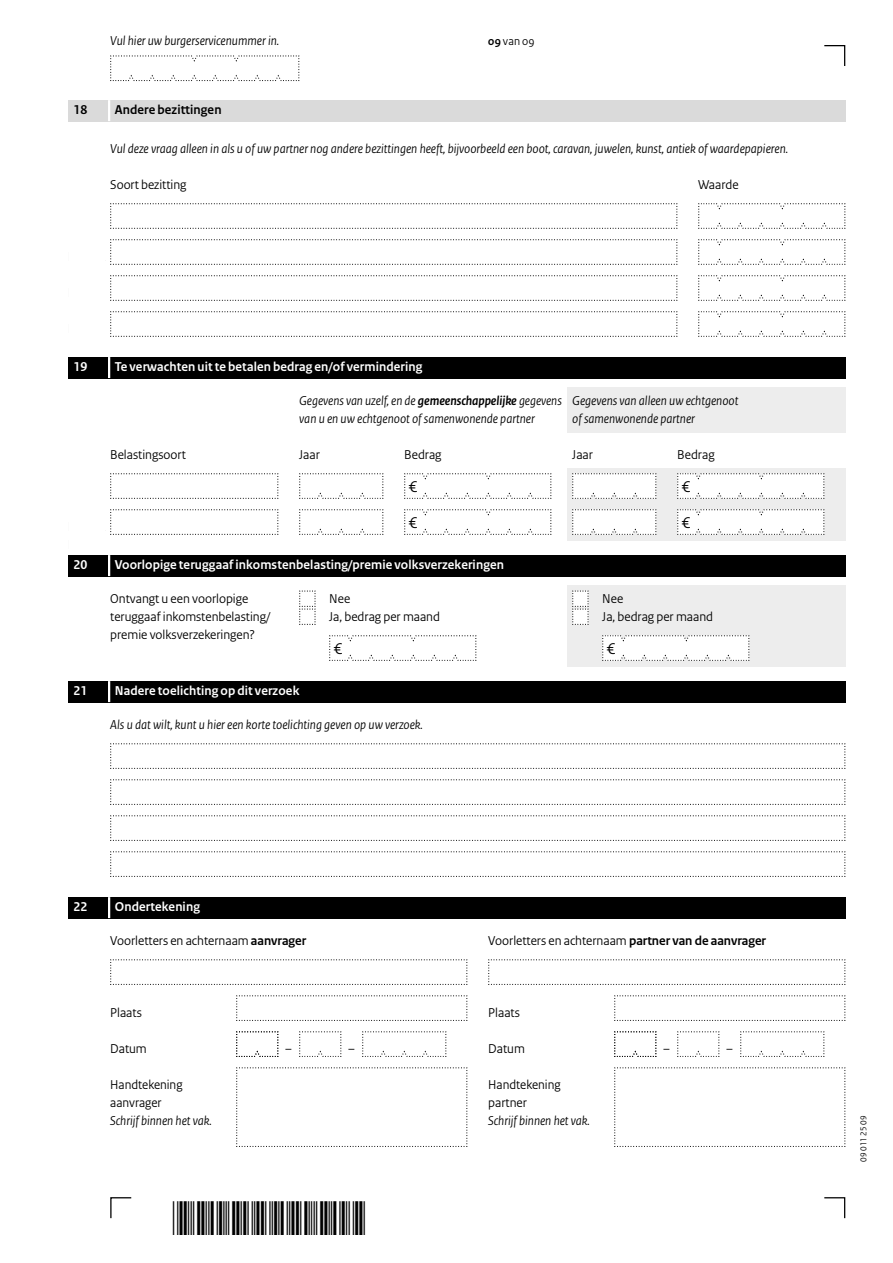
<style>
.page{position:relative;width:893px;height:1263px;background:#fff}
.page>*{position:absolute;margin:0;border:0;box-sizing:border-box;transform-origin:0 0}
.Veld{font:16.5px "Rijksoverheid Sans Heading";color:#000}
.Vraag_geen_inspring{font:italic 13.5px/18px "Rijksoverheid Sans Heading";color:#000}
.Vraag{font:italic 13.5px "Rijksoverheid Sans Heading";color:#000}
.Vraag_geen_inspring-2{font:13.5px "Rijksoverheid Sans Heading";color:#000}
.KOP_B_Nummer{font:700 13.5px "Rijksoverheid Sans Heading";letter-spacing:.01em;color:#fff}
.Vraag-2{font:13.5px/18px "Rijksoverheid Sans Heading";color:#000}
.Vraag_12{font:13.5px/18px "Rijksoverheid Sans Heading";color:#000}
.KOP_D_Nummer_20{font:700 13.5px "Rijksoverheid Sans Heading";letter-spacing:.01em;color:#000}
.Vraag_Nummer{font:13.5px "Rijksoverheid Sans Heading";color:#000}
.t1{font:12px "Rijksoverheid Sans Heading";color:#000}
.t2{font:9px "Rijksoverheid Sans Heading";color:#000}
.s1{font-weight:700}
.s2{font-style:italic}
.s3{font-style:normal}
</style>
<div class="page">
<svg style="left:824px;top:1197px;width:22px;height:22px"></svg>
<svg style="left:110px;top:1197px;width:22px;height:22px"></svg>
<svg style="left:824px;top:45px;width:22px;height:21px"></svg>
<div style="left:567px;top:468px;width:278px;height:36px;background:#ededed"></div>
<div style="left:567px;top:504px;width:278px;height:36px;background:#ededed"></div>
<div style="left:567px;top:585px;width:278px;height:81px;background:#ededed"></div>
<div style="left:567px;top:387px;width:278px;height:45px;background:#ededed"></div>
<svg style="left:299px;top:1031px;width:43px;height:26px"></svg>
<svg style="left:677px;top:1031px;width:43px;height:26px"></svg>
<svg style="left:362px;top:1031px;width:85px;height:26px"></svg>
<svg style="left:740px;top:1031px;width:85px;height:26px"></svg>
<svg style="left:236px;top:1067px;width:232px;height:80px"></svg>
<svg style="left:614px;top:1067px;width:232px;height:80px"></svg>
<svg style="left:236px;top:1031px;width:43px;height:26px"></svg>
<svg style="left:614px;top:1031px;width:43px;height:26px"></svg>
<svg style="left:110px;top:959px;width:358px;height:26px"></svg>
<svg style="left:110px;top:743px;width:736px;height:26px"></svg>
<svg style="left:110px;top:779px;width:736px;height:26px"></svg>
<svg style="left:110px;top:815px;width:736px;height:26px"></svg>
<svg style="left:110px;top:851px;width:736px;height:26px"></svg>
<svg style="left:488px;top:959px;width:358px;height:26px"></svg>
<svg style="left:236px;top:995px;width:232px;height:26px"></svg>
<svg style="left:614px;top:995px;width:232px;height:26px"></svg>
<svg style="left:110px;top:473px;width:169px;height:26px"></svg>
<svg style="left:110px;top:509px;width:169px;height:26px"></svg>
<svg style="left:404px;top:473px;width:148px;height:26px"></svg>
<svg style="left:404px;top:509px;width:148px;height:26px"></svg>
<svg style="left:329px;top:635px;width:148px;height:26px"></svg>
<svg style="left:677px;top:473px;width:148px;height:26px;background:#f5f5f5"></svg>
<svg style="left:677px;top:509px;width:148px;height:26px;background:#f5f5f5"></svg>
<svg style="left:602px;top:635px;width:148px;height:26px;background:#f5f5f5"></svg>
<svg style="left:299px;top:473px;width:85px;height:26px"></svg>
<svg style="left:299px;top:509px;width:85px;height:26px"></svg>
<svg style="left:572px;top:473px;width:85px;height:26px;background:#f5f5f5"></svg>
<svg style="left:572px;top:509px;width:85px;height:26px;background:#f5f5f5"></svg>
<svg style="left:299px;top:590px;width:17px;height:35px"></svg>
<svg style="left:572px;top:590px;width:17px;height:35px"></svg>
<svg style="left:110px;top:203px;width:568px;height:26px"></svg>
<svg style="left:110px;top:239px;width:568px;height:26px"></svg>
<svg style="left:110px;top:275px;width:568px;height:26px"></svg>
<svg style="left:110px;top:311px;width:568px;height:26px"></svg>
<svg style="left:698px;top:203px;width:148px;height:26px"></svg>
<svg style="left:698px;top:239px;width:148px;height:26px"></svg>
<svg style="left:698px;top:275px;width:148px;height:26px"></svg>
<svg style="left:698px;top:311px;width:148px;height:26px"></svg>
<div style="left:68px;top:897px;width:777px;height:21px;background:#000"></div>
<hr style="left:108px;top:897px;width:2px;height:21px;background:#fff">
<div style="left:68px;top:681px;width:777px;height:21px;background:#000"></div>
<hr style="left:108px;top:681px;width:2px;height:21px;background:#fff">
<div style="left:68px;top:357px;width:777px;height:21px;background:#000"></div>
<hr style="left:108px;top:357px;width:2px;height:21px;background:#fff">
<div style="left:68px;top:555px;width:777px;height:21px;background:#000"></div>
<hr style="left:108px;top:555px;width:2px;height:21px;background:#fff">
<svg style="left:110px;top:55px;width:190px;height:26px"></svg>
<div style="left:68px;top:100px;width:777px;height:21px;background:#dadada"></div>
<hr style="left:108px;top:100px;width:2px;height:21px;background:#fff">
<p class="Vraag_geen_inspring" style="left:110px;top:32px;width:170px">Vul hier uw burgerservicenummer in.</p>
<p class="t1" style="left:488px;top:34px;width:48px"><span class="s1">09</span> van 09</p>
<h3 class="KOP_D_Nummer_20" style="left:74px;top:102px;width:15px">18</h3>
<h3 class="KOP_D_Nummer_20" style="left:115px;top:102px;width:108px">Andere bezittingen</h3>
<p class="Vraag" style="left:110px;top:141px;width:679px">Vul deze vraag alleen in als u of uw partner nog andere bezittingen heeft, bijvoorbeeld een boot, caravan, juwelen, kunst, antiek of waardepapieren.</p>
<p class="Vraag_geen_inspring-2" style="left:110px;top:177px;width:78px">Soort bezitting</p>
<p class="Vraag_Nummer" style="left:698px;top:177px;width:42px">Waarde</p>
<h2 class="KOP_B_Nummer" style="left:74px;top:359px;width:15px">19</h2>
<h2 class="KOP_B_Nummer" style="left:115px;top:359px;width:309px">Te verwachten uit te betalen bedrag en/of vermindering</h2>
<p class="Vraag_geen_inspring" style="left:299px;top:392px;width:264px">Gegevens van uzelf, en de <span class="s1">gemeenschappelijke</span> gegevens van u en uw echtgenoot of samenwonende partner</p>
<p class="Vraag_geen_inspring" style="left:572px;top:392px;width:168px">Gegevens van alleen uw echtgenoot ofsamenwonende partner</p>
<p class="Vraag_geen_inspring-2" style="left:110px;top:447px;width:77px">Belastingsoort</p>
<p class="Vraag_geen_inspring-2" style="left:299px;top:447px;width:22px">Jaar</p>
<p class="Vraag_geen_inspring-2" style="left:404px;top:447px;width:39px">Bedrag</p>
<p class="Vraag_geen_inspring-2" style="left:572px;top:447px;width:22px">Jaar</p>
<p class="Vraag_geen_inspring-2" style="left:677px;top:447px;width:39px">Bedrag</p>
<p class="Veld" style="left:409px;top:477px;width:10px">€</p>
<p class="Veld" style="left:409px;top:513px;width:10px">€</p>
<p class="Veld" style="left:682px;top:477px;width:10px">€</p>
<p class="Veld" style="left:682px;top:513px;width:10px">€</p>
<h2 class="KOP_B_Nummer" style="left:74px;top:557px;width:15px">20</h2>
<h2 class="KOP_B_Nummer" style="left:115px;top:557px;width:391px">Voorlopige teruggaaf inkomstenbelasting/premie volksverzekeringen</h2>
<p class="Vraag-2" style="left:110px;top:590px;width:161px">Ontvangt u een voorlopige teruggaaf inkomstenbelasting/ premie volksverzekeringen?</p>
<h2 class="KOP_B_Nummer" style="left:74px;top:683px;width:15px">21</h2>
<h2 class="KOP_B_Nummer" style="left:115px;top:683px;width:186px">Nadere toelichting op dit verzoek</h2>
<p class="Vraag_Nummer" style="left:329px;top:591px;width:22px">Nee</p>
<p class="Vraag_Nummer" style="left:602px;top:591px;width:22px">Nee</p>
<p class="Vraag_geen_inspring-2" style="left:329px;top:609px;width:112px">Ja, bedrag per maand</p>
<p class="Vraag_geen_inspring-2" style="left:602px;top:609px;width:112px">Ja, bedrag per maand</p>
<p class="Veld" style="left:334px;top:639px;width:10px">€</p>
<p class="Veld" style="left:607px;top:639px;width:10px">€</p>
<p class="Vraag" style="left:110px;top:717px;width:314px">Als u dat wilt, kunt u hier een korte toelichting geven op uw verzoek.</p>
<h2 class="KOP_B_Nummer" style="left:74px;top:899px;width:15px">22</h2>
<h2 class="KOP_B_Nummer" style="left:115px;top:899px;width:87px">Ondertekening</h2>
<p class="Vraag_geen_inspring-2" style="left:110px;top:933px;width:198px">Voorletters en achternaam <span class="s1">aanvrager</span></p>
<p class="Vraag-2" style="left:110px;top:1004px;width:33px">Plaats</p>
<p class="Vraag_geen_inspring-2" style="left:488px;top:933px;width:279px">Voorletters en achternaam <span class="s1">partner van de aanvrager</span></p>
<p class="Vraag_geen_inspring-2" style="left:488px;top:1005px;width:33px">Plaats</p>
<p class="Vraag-2" style="left:110px;top:1040px;width:38px">Datum</p>
<p class="Vraag_geen_inspring-2" style="left:488px;top:1041px;width:38px">Datum</p>
<p class="Vraag_12" style="left:110px;top:1076px;width:103px">Handtekening aanvrager<br><span class="s2">Schrijf binnen het vak.</span></p>
<p class="Vraag_geen_inspring" style="left:488px;top:1076px;width:103px"><span class="s3">Handtekening partner<br></span>Schrijf binnen het vak.</p>
<p class="t2" style="left:858px;top:1161px;width:47px;rotate:-90deg">09 011 25 09</p>
</div>
